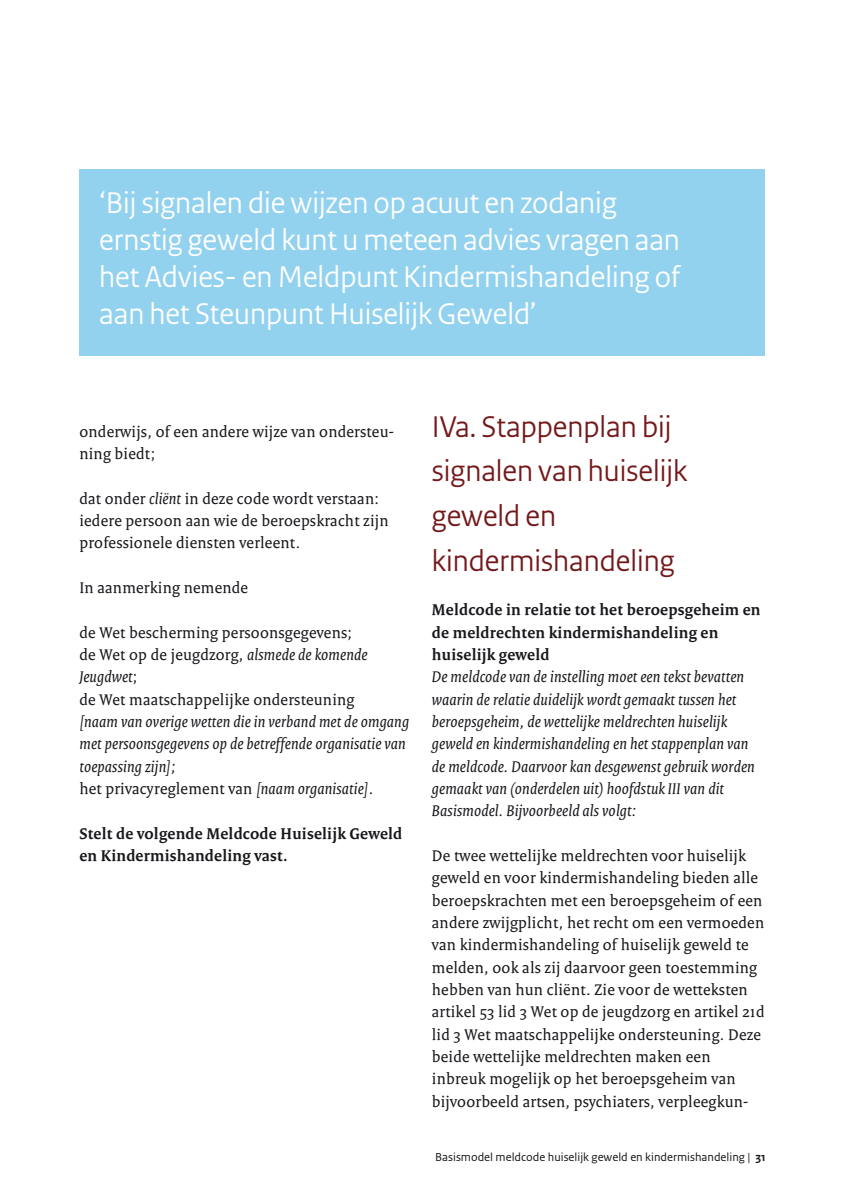
<style>
.page{position:relative;width:844px;height:1191px;background:#fff}
.page>*{position:absolute;margin:0;border:0;box-sizing:border-box;transform-origin:0 0}
.t1{font:31.5px/36.8px "Rijksoverheid Sans Heading";color:#fff}
.t2{font:31.5px/44.6px "Rijksoverheid Sans Heading";color:#74191b}
.t3{font:16.62px/22.4px "Rijksoverheid Serif";letter-spacing:.015em;color:#1a171c}
.t4{font:italic 16.62px/22.4px "Rijksoverheid Serif";letter-spacing:.015em;color:#1a171c}
.t5{font:700 16.62px/22.4px "Rijksoverheid Serif";letter-spacing:.015em;color:#1a171c}
.t6{font:12.25px "Rijksoverheid Sans Text";color:#1a171c}
.s1{font-style:italic}
.s2{font-style:normal}
.s3{font-weight:700}
</style>
<div class="page">
<div style="left:79px;top:169px;width:685px;height:187px;background:#93d2ef"></div>
<h1 class="t1" style="left:99px;top:185px;width:582px">‘Bij signalen die wijzen op acuut en zodanig ernstig geweld kunt u meteen advies vragen aan het Advies- en Meldpunt Kindermishandeling of aan het Steunpunt Huiselijk Geweld’</h1>
<p class="t3" style="left:79px;top:420px;width:316px">onderwijs, of een andere wijze van ondersteu&shy;ning biedt;</p>
<p class="t3" style="left:79px;top:487px;width:310px">dat onder <span class="s1">cliënt</span> in deze code wordt verstaan: iedere persoon aan wie de beroepskracht zijn professionele diensten verleent.</p>
<p class="t3" style="left:79px;top:576px;width:170px">In aanmerking nemende</p>
<p class="t3" style="left:79px;top:621px;width:289px">de Wet bescherming persoonsgegevens; de Wet op de jeugdzorg, <span class="s1">alsmede de komende<br>Jeugdwet</span>;<br>de Wet maatschappelijke ondersteuning</p>
<p class="t4" style="left:79px;top:710px;width:331px">[naam van overige wetten die in verband met de omgang met persoonsgegevens op de betreffende organisatie van toepassing zijn];<br><span class="s2">het privacyreglement van</span> [naam organisatie]<span class="s2">.</span></p>
<p class="t5" style="left:79px;top:822px;width:324px">Stelt de volgende Meldcode Huiselijk Geweld en Kindermishandeling vast.</p>
<h1 class="t2" style="left:432px;top:404px;width:257px">IVa. Stappenplan bij signalen van huiselijk geweld en kindermishandeling</h1>
<p class="t5" style="left:432px;top:598px;width:330px">Meldcode in relatie tot het beroepsgeheim en de meldrechten kindermishandeling en huiselijk geweld</p>
<p class="t4" style="left:432px;top:665px;width:324px">De meldcode van de instelling moet een tekst bevatten waarin de relatie duidelijk wordt gemaakt tussen het beroepsgeheim, de wettelijke meldrechten huiselijk geweld en kindermishandeling en het stappenplan van de meldcode. Daarvoor kan desgewenst gebruik worden gemaakt van (onderdelen uit) hoofdstuk III van dit Basismodel. Bijvoorbeeld als volgt:</p>
<p class="t3" style="left:432px;top:844px;width:334px">De twee wettelijke meldrechten voor huiselijk geweld en voor kindermishandeling bieden alle beroepskrachten met een beroepsgeheim of een andere zwijgplicht, het recht om een vermoeden van kindermishandeling of huiselijk geweld te melden, ook als zij daarvoor geen toestemming hebben van hun cliënt. Zie voor de wetteksten artikel 53 lid 3 Wet op de jeugdzorg en artikel 21d lid 3 Wet maatschappelijke ondersteuning. Deze beide wettelijke meldrechten maken een inbreuk mogelijk op het beroepsgeheim van bijvoorbeeld artsen, psychiaters, verpleegkun-</p>
<p class="t6" style="left:435px;top:1150px;width:332px">Basismodel meldcode huiselijk geweld en kindermishandeling | <span class="s3">31</span></p>
</div>
